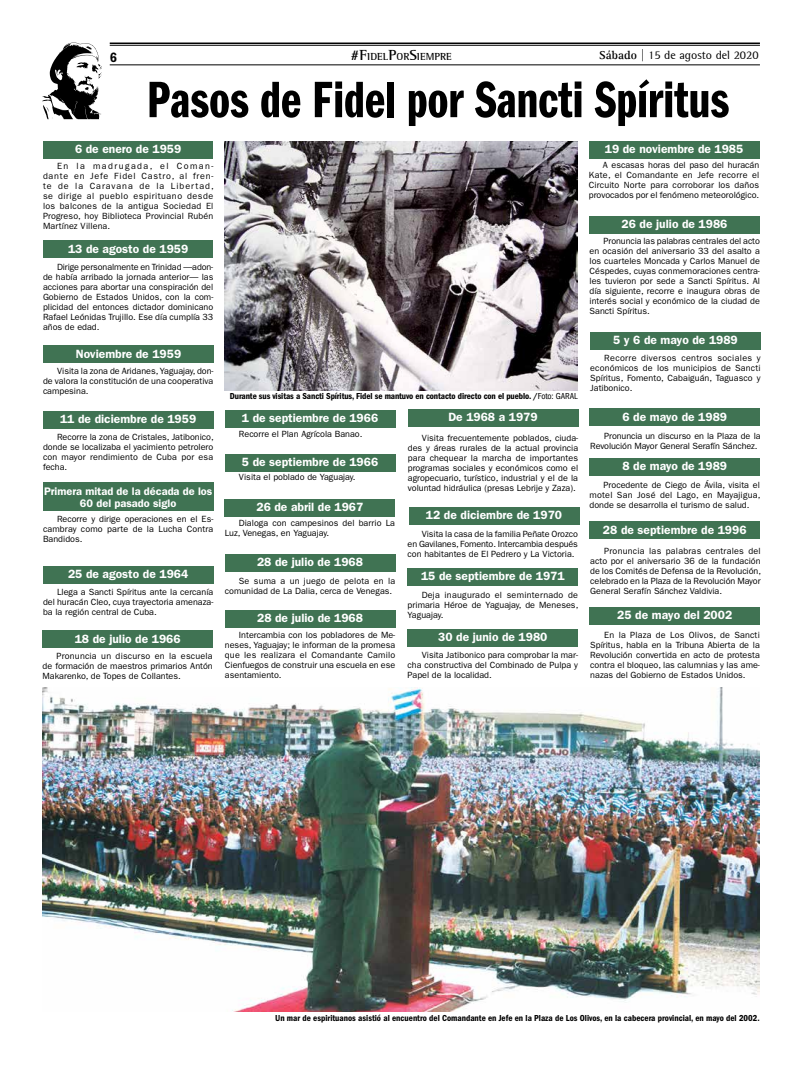
<style>
.page{position:relative;width:811px;height:1080px;background:#fff}
.page>*{position:absolute;margin:0;border:0;box-sizing:border-box;transform-origin:0 0}
.t1{font:53px "ITC Franklin Gothic Std Dm Cp";color:#000}
.t2{font:14px "ITC Franklin Gothic Std Dm Cd";color:#000}
.t3{font:600 12px "ITC Franklin Gothic Std";color:#fff}
.t4{font:12px "AT Rotis Semi Serif";color:#000}
.t5{font:600 11px/12px "ITC Franklin Gothic Std";color:#fff;text-align:center}
.t6{font:700 10.5px "AT Rotis Semi Serif";color:#000}
.t7{font:9px/10px "ITC Franklin Gothic Std";color:#000;text-align:justify}
.t8{font:9px "ITC Franklin Gothic Std Dm Cd";color:#000}
.s1{font-family:"AT Rotis Serif";font-weight:700}
.s2{font-size:15px}
.s3{font-family:"ITC Franklin Gothic Std";font-stretch:condensed}
</style>
<div class="page">
<hr style="left:110px;top:65px;width:650px;height:1px;background:#000">
<hr style="left:110px;top:45px;width:650px;height:1px;background:#000">
<hr style="left:110px;top:43px;width:650px;height:1px;background:#000">
<svg style="left:43px;top:42px;width:59px;height:77px"></svg>
<div style="left:43px;top:142px;width:170px;height:17px;background:#407353"></div>
<img style="left:43px;top:687px;width:716px;height:324px">
<div style="left:43px;top:241px;width:170px;height:17px;background:#407353"></div>
<div style="left:43px;top:346px;width:170px;height:17px;background:#407353"></div>
<img style="left:225px;top:141px;width:353px;height:249px">
<div style="left:589px;top:141px;width:170px;height:17px;background:#407353"></div>
<div style="left:589px;top:216px;width:170px;height:17px;background:#407353"></div>
<div style="left:590px;top:332px;width:170px;height:17px;background:#407353"></div>
<div style="left:43px;top:411px;width:170px;height:17px;background:#407353"></div>
<div style="left:43px;top:483px;width:170px;height:28px;background:#407353"></div>
<div style="left:43px;top:566px;width:170px;height:17px;background:#407353"></div>
<div style="left:43px;top:631px;width:170px;height:17px;background:#407353"></div>
<div style="left:225px;top:410px;width:170px;height:17px;background:#407353"></div>
<div style="left:225px;top:454px;width:170px;height:17px;background:#407353"></div>
<div style="left:225px;top:499px;width:170px;height:17px;background:#407353"></div>
<div style="left:225px;top:555px;width:170px;height:17px;background:#407353"></div>
<div style="left:225px;top:610px;width:170px;height:17px;background:#407353"></div>
<div style="left:408px;top:409px;width:170px;height:17px;background:#407353"></div>
<div style="left:409px;top:507px;width:170px;height:18px;background:#407353"></div>
<div style="left:408px;top:568px;width:170px;height:18px;background:#407353"></div>
<div style="left:408px;top:629px;width:170px;height:18px;background:#407353"></div>
<div style="left:589px;top:522px;width:171px;height:17px;background:#407353"></div>
<div style="left:589px;top:409px;width:171px;height:17px;background:#407353"></div>
<div style="left:589px;top:458px;width:171px;height:17px;background:#407353"></div>
<div style="left:589px;top:607px;width:171px;height:17px;background:#407353"></div>
<h3 class="t4" style="left:599px;top:47px;width:161px"><span class="s1">Sábado</span> | 15 de agosto del 2020</h3>
<h2 class="t2" style="left:110px;top:49px;width:9px">6</h2>
<p class="t6" style="left:350px;top:50px;width:103px"><span class="s2">#F</span>IDEL<span class="s2">P</span>OR<span class="s2">S</span>IEMPRE</p>
<h1 class="t1" style="left:147px;top:70px;width:584px">Pasos de Fidel por Sancti Spíritus</h1>
<p class="t7" style="left:43px;top:161px;width:172px;text-indent:14px">En la madrugada, el Coman&shy;dante en Jefe Fidel Castro, al fren&shy;te de la Caravana de la Libertad, se dirige al pueblo espirituano desde los balcones de la antigua Sociedad El Progreso, hoy Biblioteca Provincial Rubén Martínez Villena.</p>
<h3 class="t3" style="left:605px;top:142px;width:140px">19 de noviembre de 1985</h3>
<p class="t7" style="left:589px;top:160px;width:172px;text-indent:14px">A escasas horas del paso del huracán Kate, el Comandante en Jefe recorre el Circuito Norte para corroborar los daños provocados por el fenómeno meteorológico.</p>
<h3 class="t3" style="left:621px;top:217px;width:107px">26 de julio de 1986</h3>
<p class="t7" style="left:589px;top:236px;width:172px;text-indent:14px">Pronuncia las palabras centrales del acto en ocasión del aniversario 33 del asalto a los cuarteles Moncada y Carlos Manuel de Céspedes, cuyas conmemoraciones centra&shy;les tuvieron por sede a Sancti Spíritus. Al día siguiente, recorre e inaugura obras de interés social y económico de la ciudad de Sancti Spíritus.</p>
<h3 class="t3" style="left:613px;top:333px;width:126px">5 y 6 de mayo de 1989</h3>
<p class="t7" style="left:590px;top:353px;width:172px;text-indent:14px">Recorre diversos centros sociales y económicos de los municipios de Sancti Spíritus, Fomento, Cabaiguán, Taguasco y Jatibonico.</p>
<h3 class="t3" style="left:75px;top:142px;width:108px">6 de enero de 1959</h3>
<h3 class="t3" style="left:68px;top:242px;width:122px">13 de agosto de 1959</h3>
<p class="t7" style="left:43px;top:262px;width:172px;text-indent:14px">Dirige personalmente en Trinidad —adon&shy;de había arribado la jornada anterior— las acciones para abortar una conspiración del Gobierno de Estados Unidos, con la com&shy;plicidad del entonces dictador dominicano Rafael Leónidas Trujillo. Ese día cumplía 33 años de edad.</p>
<h3 class="t3" style="left:76px;top:346px;width:107px">Noviembre de 1959</h3>
<p class="t7" style="left:43px;top:366px;width:172px;text-indent:14px">Visita la zona de Aridanes, Yaguajay, don&shy;de valora la constitución de una cooperativa campesina.</p>
<p class="t8" style="left:230px;top:391px;width:349px">Durante sus visitas a Sancti Spíritus, Fidel se mantuvo en contacto directo con el pueblo. /<span class="s3">Foto: GARAL</span></p>
<h3 class="t3" style="left:60px;top:412px;width:138px">11 de diciembre de 1959</h3>
<p class="t7" style="left:43px;top:432px;width:172px;text-indent:14px">Recorre la zona de Cristales, Jatibonico, donde se localizaba el yacimiento petrolero con mayor rendimiento de Cuba por esa fecha.</p>
<p class="t5" style="left:44px;top:485px;width:170px">Primera mitad de la década de los<br>60 del pasado siglo</p>
<p class="t7" style="left:43px;top:514px;width:172px;text-indent:14px">Recorre y dirige operaciones en el Es&shy;cambray como parte de la Lucha Contra Bandidos.</p>
<h3 class="t3" style="left:68px;top:567px;width:122px">25 de agosto de 1964</h3>
<p class="t7" style="left:43px;top:587px;width:172px;text-indent:14px">Llega a Sancti Spíritus ante la cercanía del huracán Cleo, cuya trayectoria amenaza&shy;ba la región central de Cuba.</p>
<h3 class="t3" style="left:75px;top:632px;width:107px">18 de julio de 1966</h3>
<p class="t7" style="left:43px;top:651px;width:172px;text-indent:14px">Pronuncia un discurso en la escuela de formación de maestros primarios Antón Makarenko, de Topes de Collantes.</p>
<h3 class="t3" style="left:242px;top:411px;width:138px">1 de septiembre de 1966</h3>
<h3 class="t3" style="left:242px;top:455px;width:138px">5 de septiembre de 1966</h3>
<p class="t7" style="left:239px;top:472px;width:118px">Visita el poblado de Yaguajay.</p>
<h3 class="t3" style="left:256px;top:500px;width:108px">26 de abril de 1967</h3>
<p class="t7" style="left:225px;top:518px;width:172px;text-indent:14px">Dialoga con campesinos del barrio La<br>Luz, Venegas, en Yaguajay.</p>
<h3 class="t3" style="left:257px;top:555px;width:107px">28 de julio de 1968</h3>
<p class="t7" style="left:225px;top:576px;width:172px;text-indent:14px">Se suma a un juego de pelota en la comunidad de La Dalia, cerca de Venegas.</p>
<h3 class="t3" style="left:257px;top:611px;width:107px">28 de julio de 1968</h3>
<p class="t7" style="left:225px;top:630px;width:172px;text-indent:14px">Intercambia con los pobladores de Me&shy;neses, Yaguajay; le informan de la promesa que les realizara el Comandante Camilo Cienfuegos de construir una escuela en ese asentamiento.</p>
<p class="t7" style="left:239px;top:429px;width:125px">Recorre el Plan Agrícola Banao.</p>
<h3 class="t3" style="left:448px;top:410px;width:91px">De 1968 a 1979</h3>
<p class="t7" style="left:408px;top:433px;width:172px;text-indent:14px">Visita frecuentemente poblados, ciuda&shy;des y áreas rurales de la actual provincia para chequear la marcha de importantes programas sociales y económicos como el agropecuario, turístico, industrial y el de la voluntad hidráulica (presas Lebrije y Zaza).</p>
<h3 class="t3" style="left:426px;top:508px;width:138px">12 de diciembre de 1970</h3>
<p class="t7" style="left:408px;top:529px;width:172px;text-indent:14px">Visita la casa de la familia Peñate Orozco en Gavilanes, Fomento. Intercambia después con habitantes de El Pedrero y La Victoria.</p>
<h3 class="t3" style="left:421px;top:569px;width:145px">15 de septiembre de 1971</h3>
<p class="t7" style="left:408px;top:590px;width:172px;text-indent:14px">Deja inaugurado el seminternado de primaria Héroe de Yaguajay, de Meneses, Yaguajay.</p>
<h3 class="t3" style="left:438px;top:630px;width:111px">30 de junio de 1980</h3>
<p class="t7" style="left:408px;top:650px;width:172px;text-indent:14px">Visita Jatibonico para comprobar la mar&shy;cha constructiva del Combinado de Pulpa y Papel de la localidad.</p>
<h3 class="t3" style="left:622px;top:410px;width:106px">6 de mayo de 1989</h3>
<p class="t7" style="left:590px;top:431px;width:172px;text-indent:14px">Pronuncia un discurso en la Plaza de la<br>Revolución Mayor General Serafín Sánchez.</p>
<h3 class="t3" style="left:622px;top:459px;width:106px">8 de mayo de 1989</h3>
<p class="t7" style="left:589px;top:480px;width:172px;text-indent:14px">Procedente de Ciego de Ávila, visita el motel San José del Lago, en Mayajigua, donde se desarrolla el turismo de salud.</p>
<h3 class="t3" style="left:603px;top:523px;width:145px">28 de septiembre de 1996</h3>
<p class="t7" style="left:590px;top:546px;width:172px;text-indent:14px">Pronuncia las palabras centrales del acto por el aniversario 36 de la fundación de los Comités de Defensa de la Revolución, celebrado en la Plaza de la Revolución Mayor General Serafín Sánchez Valdivia.</p>
<h3 class="t3" style="left:617px;top:608px;width:116px">25 de mayo del 2002</h3>
<p class="t7" style="left:590px;top:630px;width:171px;text-indent:14px">En la Plaza de Los Olivos, de Sancti Spíritus, habla en la Tribuna Abierta de la Revolución convertida en acto de protesta contra el bloqueo, las calumnias y las ame&shy;nazas del Gobierno de Estados Unidos.</p>
<p class="t8" style="left:275px;top:1013px;width:486px">Un mar de espirituanos asistió al encuentro del Comandante en Jefe en la Plaza de Los Olivos, en la cabecera provincial, en mayo del 2002.</p>
</div>
